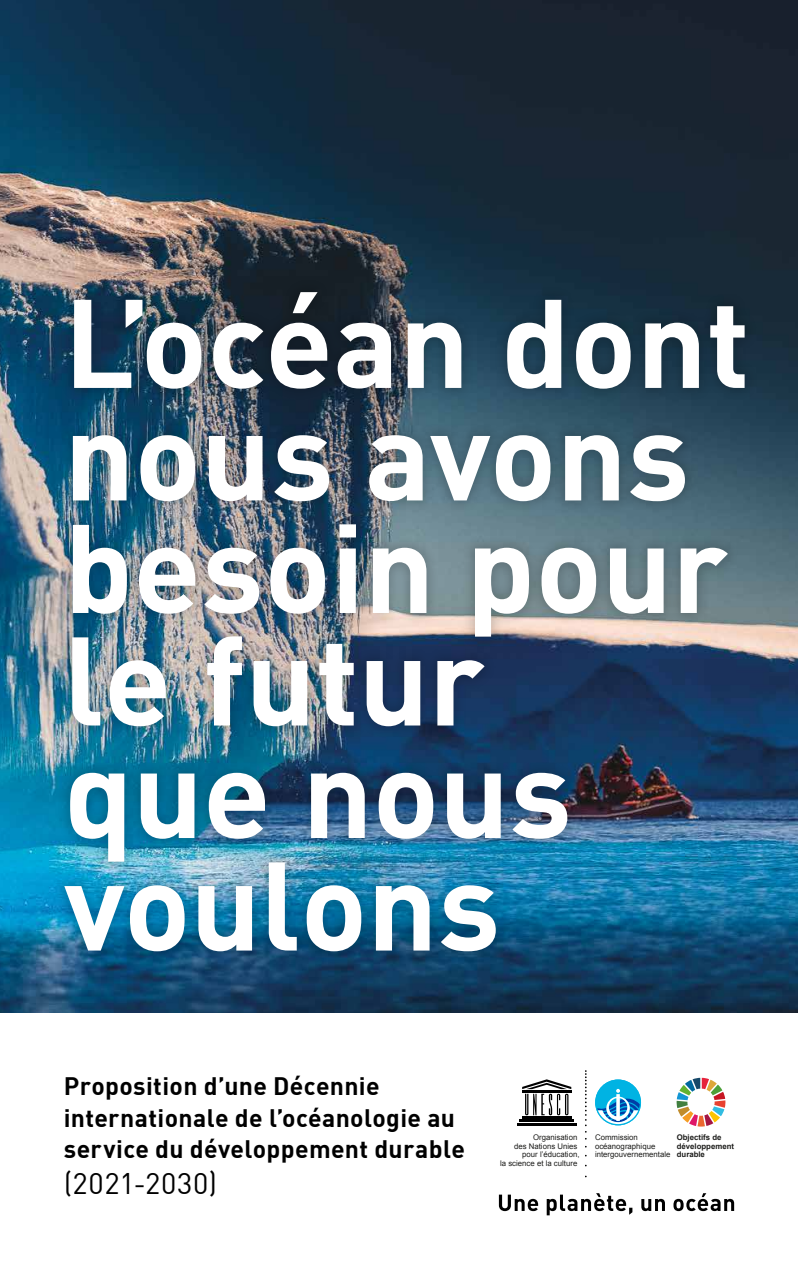
<style>
.page{position:relative;width:798px;height:1276px;background:#fff}
.page>*{position:absolute;margin:0;border:0;box-sizing:border-box;transform-origin:0 0}
.t1{font:123.75px/112.5px "DIN Bold";letter-spacing:-.005em;color:#fff}
.t2{font:29.25px "DIN";letter-spacing:.02em;color:#000}
.t3{font:24.75px/31.5px "DIN Bold";letter-spacing:.015em;color:#000}
.t4{font:7.88px/8.5px "Arial";color:#1d1d1b}
.t5{font:700 7.88px/8.5px "Arial";color:#1d1d1b}
</style>
<div class="page">
<img style="left:0;top:0;width:797px;height:1013px">
<svg style="left:498px;top:1193px;width:235px;height:22px"></svg>
<svg style="left:585px;top:1070px;width:1px;height:62px"></svg>
<hr style="left:522px;top:1116px;width:49px;height:2px;background:#000">
<hr style="left:519px;top:1120px;width:54px;height:2px;background:#000">
<hr style="left:516px;top:1123px;width:60px;height:2px;background:#000">
<svg style="left:522px;top:1079px;width:49px;height:36px"></svg>
<div style="left:595px;top:1079px;width:45px;height:46px;background:#00b3e3;border-radius:50%"></div>
<svg style="left:597px;top:1089px;width:42px;height:35px"></svg>
<svg style="left:676px;top:1077px;width:50px;height:50px"></svg>
<div style="left:52px;top:278px;width:706px;height:686px;background:#000;opacity:.2"></div>
<h1 class="t1" style="left:64px;top:282px;width:687px">L’océan dont nous avons besoin pour le futur<br>que nous voulons</h1>
<h3 class="t3" style="left:64px;top:1069px;width:402px">Proposition d’une Décennie internationale de l’océanologie au service du développement durable</h3>
<h2 class="t2" style="left:64px;top:1165px;width:155px">(2021-2030)</h2>
<p class="t4" style="left:500px;top:1133px;width:81px;text-align:right">Organisation<br>des Nations Unies pour l’éducation,<br>la science et la culture</p>
<p class="t4" style="left:595px;top:1133px;width:77px">Commission océanographique intergouvernementale</p>
<p class="t5" style="left:676px;top:1133px;width:59px">Objectifs de développement durable</p>
</div>
